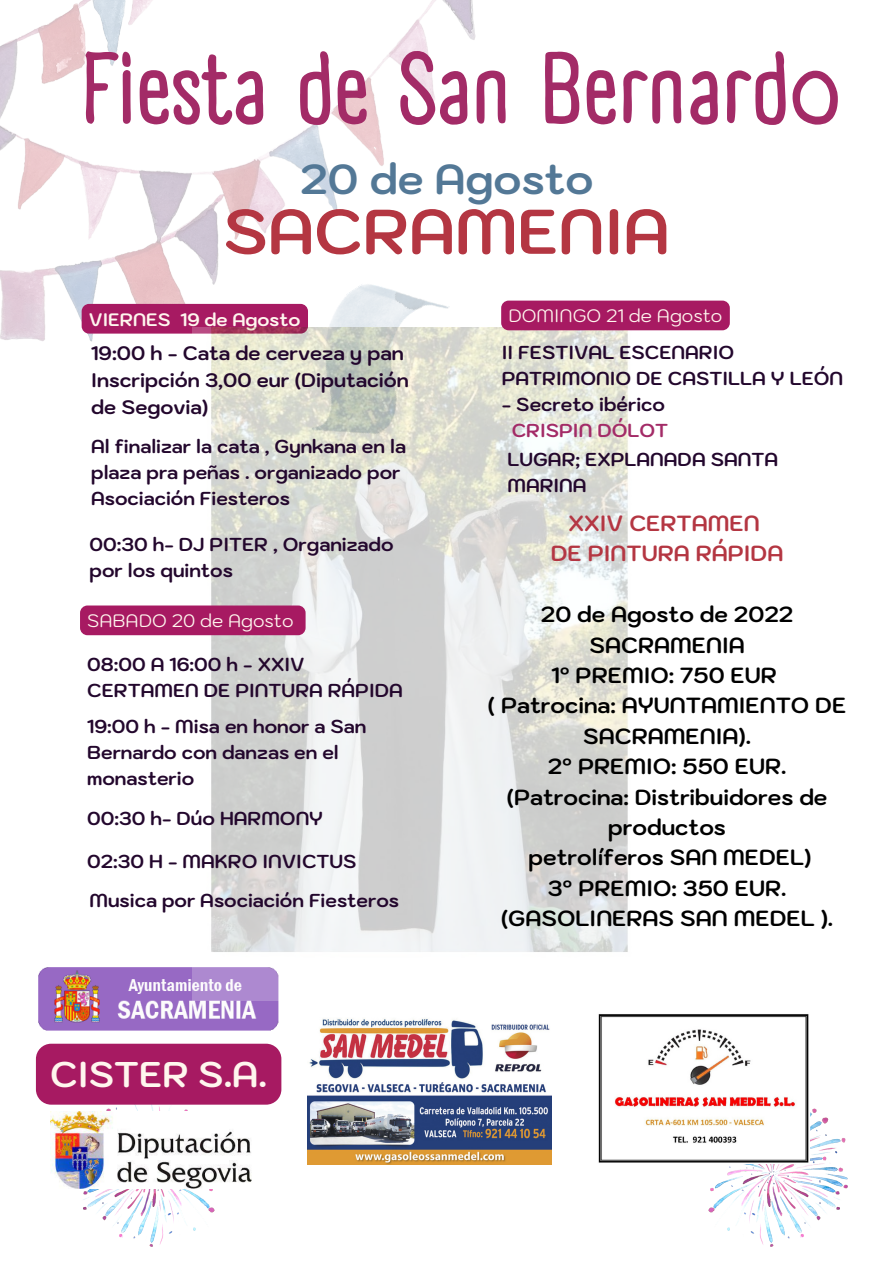
<style>
.page{position:relative;width:893px;height:1263px;background:#fff}
.page>*{position:absolute;margin:0;border:0;box-sizing:border-box;transform-origin:0 0}
.t1{font:700 99px "A Day Without Sun Text";color:#a32b67}
.t2{font:700 63px "Kodchasan";color:#b43642}
.t3{font:700 42px "Kodchasan";color:#537896}
.t4{font:700 35.7px "Kodchasan";color:#fff6ee}
.t5{font:700 21.9px/30.4px "Kodchasan";color:#000;text-align:center}
.t6{font:700 21.9px/30.4px "Kodchasan";color:#b43642;text-align:center}
.t7{font:700 19.5px/27px "Kodchasan";color:#23072d}
.t8{font:700 18.75px/25.9px "Kodchasan";color:#23072d}
.t9{font:700 18.75px "Kodchasan";color:#a32b67}
.t10{font:18px "Kodchasan";color:#fff6ee}
.t11{font:700 18px "Kodchasan";color:#fff6ee}
</style>
<div class="page">
<img style="left:0;top:0;width:475px;height:341px">
<img style="left:75px;top:1104px;width:144px;height:142px">
<div style="left:82px;top:304px;width:226px;height:30px;background:#a71a62;border-radius:7px"></div>
<img style="left:260px;top:250px;width:227px;height:78px">
<img style="left:708px;top:1108px;width:139px;height:138px">
<img style="left:38px;top:967px;width:241px;height:77px">
<img style="left:308px;top:1018px;width:244px;height:146px">
<img style="left:598px;top:1014px;width:211px;height:150px">
<img style="left:50px;top:1111px;width:201px;height:78px">
<img style="left:192px;top:328px;width:476px;height:672px">
<div style="left:80px;top:605px;width:225px;height:30px;background:#a71a62;border-radius:7px"></div>
<div style="left:501px;top:301px;width:229px;height:29px;background:#a71a62;border-radius:7px"></div>
<div style="left:36px;top:1044px;width:245px;height:60px;background:#a71a62"></div>
<h1 class="t1" style="left:81px;top:29px;width:761px">Fiesta de San Bernardo</h1>
<h3 class="t3" style="left:300px;top:151px;width:295px">20 de Agosto</h3>
<h2 class="t2" style="left:223px;top:189px;width:448px">SACRAMENIA</h2>
<p class="t11" style="left:89px;top:307px;width:213px">VIERNES 19 de Agosto</p>
<p class="t7" style="left:91px;top:339px;width:319px">19:00 h - Cata de cerveza y pan<br>Inscripción 3,00 eur (Diputación de Segovia)</p>
<p class="t8" style="left:91px;top:433px;width:316px">Al finalizar la cata , Gynkana en la plaza pra peñas . organizado por<br>Asociación Fiesteros</p>
<p class="t8" style="left:90px;top:531px;width:306px">00:30 h- DJ PITER , Organizado por los quintos</p>
<p class="t10" style="left:87px;top:609px;width:208px">SABADO 20 de Agosto</p>
<p class="t8" style="left:87px;top:651px;width:317px">08:00 A 16:00 h - XXIV<br>CERTAMEN DE PINTURA RÁPIDA</p>
<p class="t8" style="left:87px;top:713px;width:281px">19:00 h - Misa en honor a San<br>Bernardo con danzas en el monasterio</p>
<p class="t8" style="left:87px;top:805px;width:237px">00:30 h- Dúo HARMONY</p>
<p class="t8" style="left:87px;top:841px;width:313px;line-height:39.5px">02:30 H - MAKRO INVICTUS<br>Musica por Asociación Fiesteros</p>
<h3 class="t4" style="left:50px;top:1051px;width:218px">CISTER S.A.</h3>
<p class="t10" style="left:508px;top:304px;width:215px">DOMINGO 21 de Agosto</p>
<p class="t8" style="left:502px;top:339px;width:343px">II FESTIVAL ESCENARIO<br>PATRIMONIO DE CASTILLA Y LEÓN</p>
<p class="t8" style="left:502px;top:391px;width:165px">- Secreto ibérico</p>
<p class="t9" style="left:512px;top:418px;width:158px">CRISPIN DÓLOT</p>
<p class="t8" style="left:507px;top:446px;width:272px">LUGAR; EXPLANADA SANTA<br>MARINA</p>
<p class="t6" style="left:551px;top:508px;width:234px">XXIV CERTAMEN<br>DE PINTURA RÁPIDA</p>
<p class="t5" style="left:488px;top:599px;width:360px">20 de Agosto de 2022<br>SACRAMENIA<br>1º PREMIO: 750 EUR<br>( Patrocina: AYUNTAMIENTO DE<br>SACRAMENIA).<br>2º PREMIO: 550 EUR. (Patrocina: Distribuidores de productos<br>petrolíferos SAN MEDEL)<br>3º PREMIO: 350 EUR. (GASOLINERAS SAN MEDEL ).</p>
</div>
